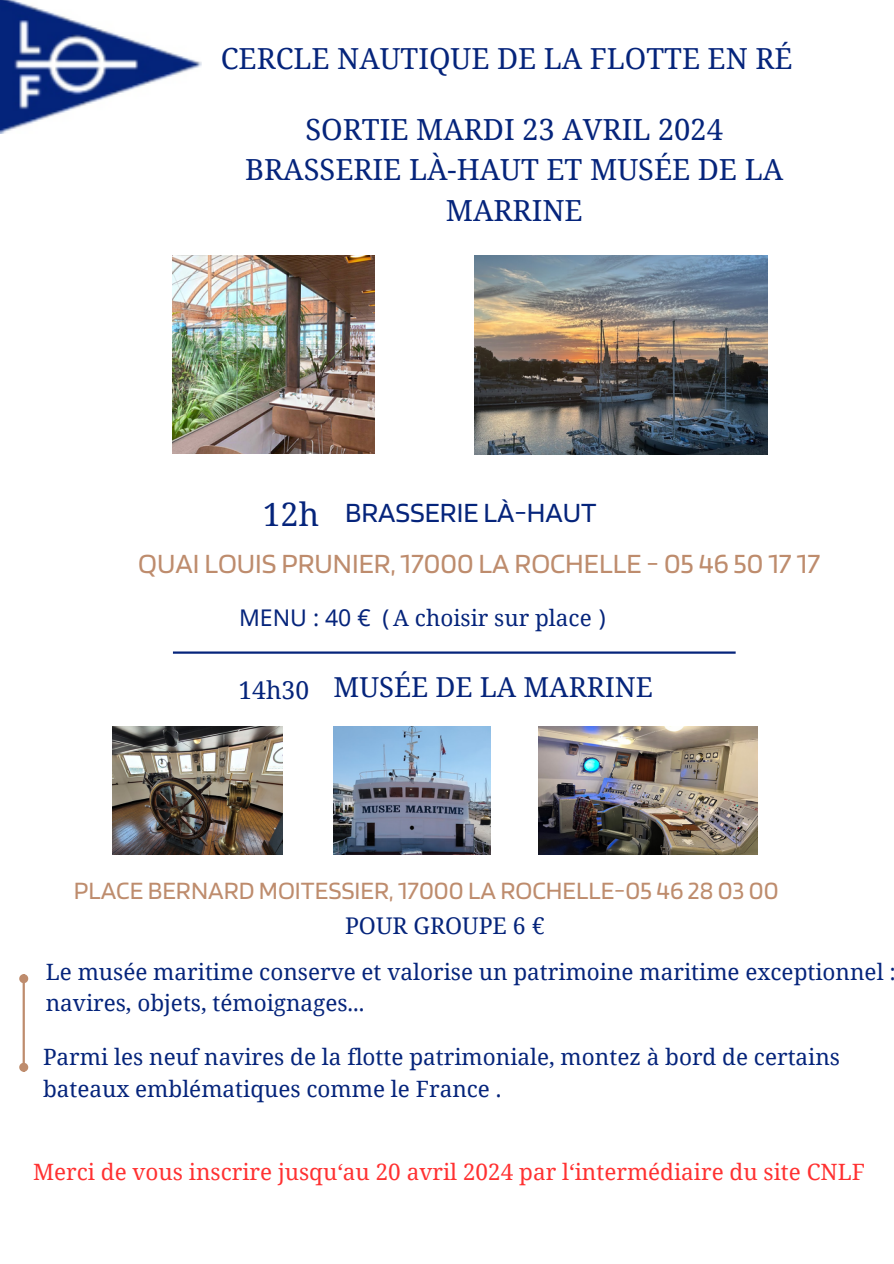
<style>
.page{position:relative;width:894px;height:1264px;background:#fff}
.page>*{position:absolute;margin:0;border:0;box-sizing:border-box;transform-origin:0 0}
.t1{font:32.1px "Noto Serif";color:#05247b}
.t2{font:29.1px/40.5px "Noto Serif";color:#05247b;text-align:center}
.t3{font:28.95px "Blinker";color:#be8c6d}
.t4{font:28.95px "Noto Serif";color:#05247b}
.t5{font:28.95px "Blinker";color:#05247b}
.t6{font:27.45px "Noto Serif";color:#05247b}
.t7{font:25.95px "Blinker";color:#be8c6d}
.t8{font:24.6px "Noto Serif";color:#05247b}
.t9{font:22.95px "Noto Serif";color:#05247b}
.t10{font:22.5px/31.5px "Noto Serif";color:#05247b}
.t11{font:22.5px "Noto Serif";color:#ff3131}
.s1{font-family:"Noto Sans";font-size:22.95px}
</style>
<div class="page">
<img style="left:0;top:0;width:201px;height:133px">
<img style="left:173px;top:256px;width:201px;height:198px">
<img style="left:474px;top:256px;width:293px;height:199px">
<hr style="left:173px;top:651px;width:562px;height:2px;background:#05247b">
<img style="left:113px;top:726px;width:170px;height:128px">
<img style="left:333px;top:726px;width:157px;height:128px">
<img style="left:538px;top:726px;width:219px;height:128px">
<hr style="left:23px;top:982px;width:2px;height:81px;background:#be8c6d">
<div style="left:20px;top:1063px;width:7px;height:7px;background:#be8c6d;border-radius:50%"></div>
<div style="left:19px;top:1062px;width:9px;height:9px;border:2px solid #be8c6d;border-radius:50%"></div>
<div style="left:20px;top:975px;width:7px;height:7px;background:#be8c6d;border-radius:50%"></div>
<div style="left:19px;top:974px;width:9px;height:9px;border:2px solid #be8c6d;border-radius:50%"></div>
<h1 class="t4" style="left:221px;top:38px;width:573px">CERCLE NAUTIQUE DE LA FLOTTE EN RÉ</h1>
<h4 class="t2" style="left:245px;top:108px;width:539px">SORTIE MARDI 23 AVRIL 2024<br>BRASSERIE LÀ-HAUT ET MUSÉE DE LA<br>MARRINE</h4>
<h1 class="t1" style="left:263px;top:492px;width:58px">12h</h1>
<p class="t5" style="left:345px;top:494px;width:253px">BRASSERIE LÀ-HAUT</p>
<p class="t3" style="left:138px;top:545px;width:683px">QUAI LOUIS PRUNIER, 17000 LA ROCHELLE - 05 46 50 17 17</p>
<h3 class="t10" style="left:239px;top:601px;width:368px"><span class="s1">MENU : 40 € (</span> A choisir sur place <span class="s1">)</span></h3>
<p class="t8" style="left:238px;top:672px;width:72px">14h30</p>
<p class="t6" style="left:333px;top:667px;width:321px">MUSÉE DE LA MARRINE</p>
<p class="t7" style="left:74px;top:873px;width:706px">PLACE BERNARD MOITESSIER, 17000 LA ROCHELLE-05 46 28 03 00</p>
<h3 class="t9" style="left:345px;top:909px;width:201px">POUR GROUPE 6 €</h3>
<h4 class="t10" style="left:46px;top:955px;width:851px">Le musée maritime conserve et valorise un patrimoine maritime exceptionnel : navires, objets, témoignages...</h4>
<p class="t10" style="left:43px;top:1040px;width:798px">Parmi les neuf navires de la flotte patrimoniale, montez à bord de certains bateaux emblématiques comme le France .</p>
<p class="t11" style="left:33px;top:1156px;width:833px">Merci de vous inscrire jusqu‘au 20 avril 2024 par l‘intermédiaire du site CNLF</p>
</div>
